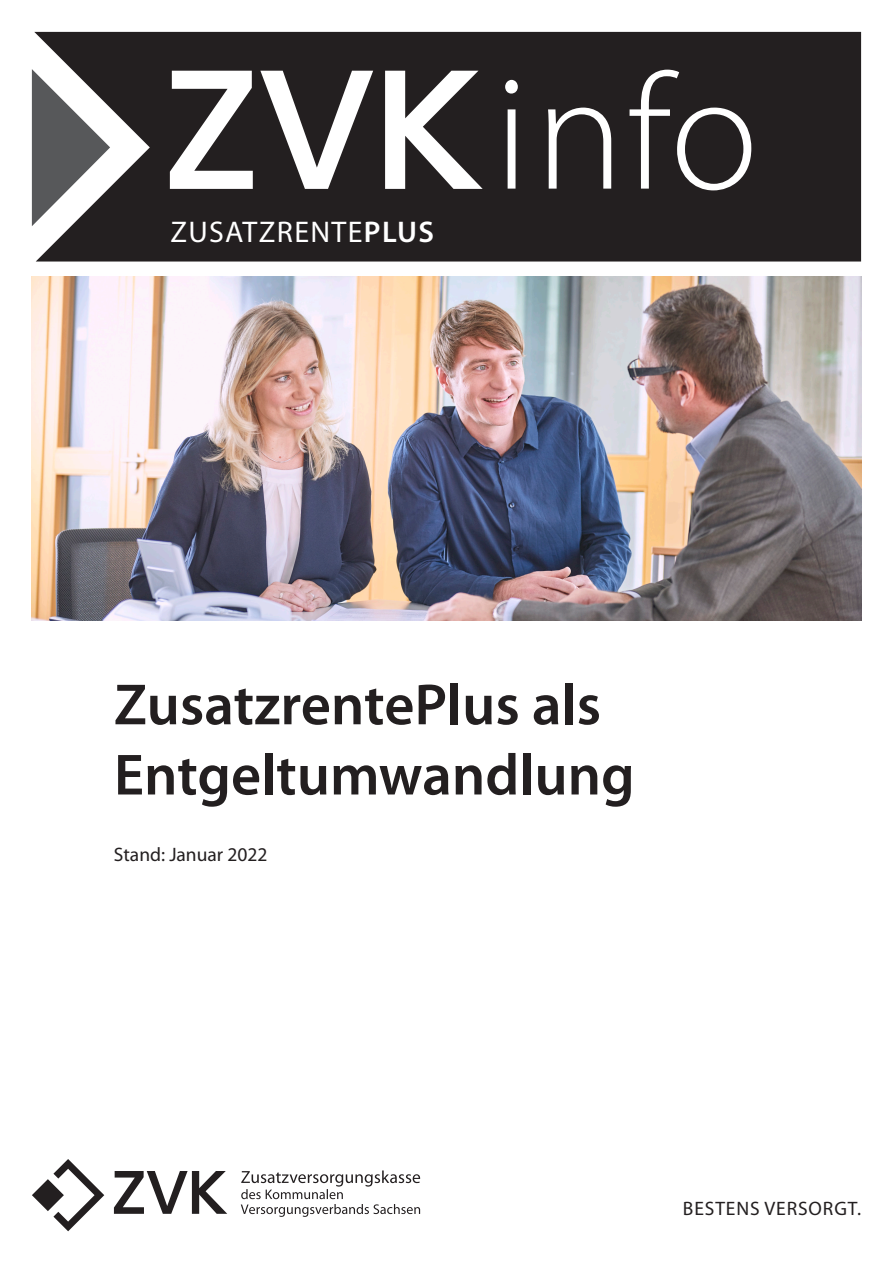
<style>
.page{position:relative;width:893px;height:1263px;background:#fff}
.page>*{position:absolute;margin:0;border:0;box-sizing:border-box;transform-origin:0 0}
.t1{font:600 58.5px "Myriad Pro";color:#231f20}
.t2{font:30px "Myriad Pro";letter-spacing:.045em;color:#fff}
.Stand{font:19.5px "Myriad Pro";letter-spacing:.045em;color:#231f20}
.Stand-2{font:19.5px "Myriad Pro";color:#231f20}
.s1{font-weight:600}
</style>
<div class="page">
<img style="left:32px;top:276px;width:829px;height:345px">
<svg style="left:32px;top:1159px;width:72px;height:72px"></svg>
<svg style="left:114px;top:1171px;width:113px;height:43px"></svg>
<svg style="left:241px;top:1170px;width:179px;height:47px"></svg>
<div style="left:34px;top:32px;width:827px;height:229px;background:#231f20"></div>
<svg style="left:32px;top:69px;width:78px;height:157px"></svg>
<svg style="left:505px;top:70px;width:250px;height:120px"></svg>
<svg style="left:170px;top:71px;width:313px;height:118px"></svg>
<p class="t2" style="left:170px;top:213px;width:265px">ZUSATZRENTE<span class="s1">PLUS</span></p>
<h1 class="t1" style="left:114px;top:667px;width:489px">ZusatzrentePlus als</h1>
<h1 class="t1" style="left:114px;top:738px;width:522px">Entgeltumwandlung</h1>
<p class="Stand-2" style="left:114px;top:842px;width:155px">Stand: Januar 2022</p>
<p class="Stand" style="left:683px;top:1196px;width:180px">BESTENS VERSORGT.</p>
</div>
